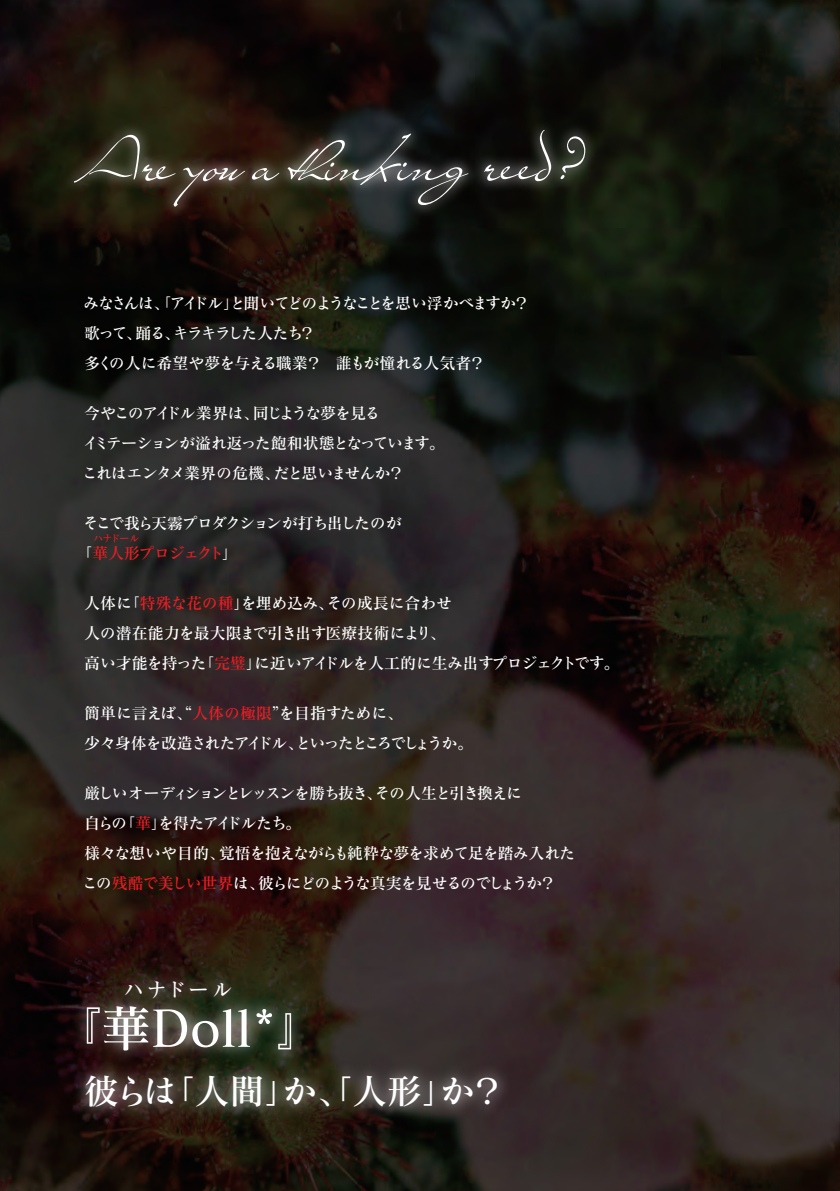
<style>
.page{position:relative;width:840px;height:1191px;background:#fff}
.page>*{position:absolute;margin:0;border:0;box-sizing:border-box;transform-origin:0 0}
.t1{font:50px "Matisse V Pro DB";color:#fff}
.t2{font:35px "Matisse V Pro DB";letter-spacing:-.065em;color:#fff}
.t3{font:20px "Matisse V Pro DB";letter-spacing:.13em;color:#fff}
.t4{font:16px/30px "Matisse V Pro DB";letter-spacing:-.09em;color:#fff}
.t5{font:16px/30px "Matisse V Pro DB";letter-spacing:-.11em;color:#fff}
.t6{font:16px/30px "Matisse V Pro DB";letter-spacing:-.03em;color:#fff}
.t7{font:10px "Matisse V Pro DB";letter-spacing:-.07em;color:#ee1d23}
.s1{color:#ee1d23}
</style>
<div class="page">
<img style="left:0;top:0;width:839px;height:1191px">
<img style="left:12px;top:1001px;width:560px;height:183px">
<img style="left:4px;top:907px;width:370px;height:222px">
<img style="left:1px;top:58px;width:656px;height:221px">
<svg style="left:74px;top:135px;width:171px;height:72px"></svg>
<svg style="left:252px;top:168px;width:27px;height:12px"></svg>
<svg style="left:287px;top:134px;width:181px;height:71px"></svg>
<svg style="left:483px;top:130px;width:68px;height:51px"></svg>
<svg style="left:560px;top:136px;width:25px;height:43px"></svg>
<p class="t5" style="left:83px;top:287px;width:447px">みなさんは、「アイドル」と聞いてどのようなことを思い浮かべますか？歌って、踊る、キラキラした人たち？<br>多くの人に希望や夢を与える職業？　誰もが憧れる人気者？</p>
<p class="t4" style="left:82px;top:397px;width:364px">今やこのアイドル業界は、同じような夢を見る<br>イミテーションが溢れ返った飽和状態となっています。これはエンタメ業界の危機、だと思いませんか？</p>
<p class="t5" style="left:76px;top:507px;width:327px;text-indent:7px">そこで我ら天霧プロダクションが打ち出したのが「<span class="s1">華人形プロジェクト</span>」</p>
<p class="t6" style="left:84px;top:587px;width:536px">人体に「<span class="s1">特殊な花の種</span>」を埋め込み、その成長に合わせ<br>人の潜在能力を最大限まで引き出す医療技術により、<br>高い才能を持った「<span class="s1">完璧</span>」に近いアイドルを人工的に生み出すプロジェクトです。</p>
<p class="t4" style="left:84px;top:697px;width:390px">簡単に言えば、“<span class="s1">人体の極限</span>”を目指すために、<br>少々身体を改造されたアイドル、といったところでしょうか。</p>
<p class="t4" style="left:82px;top:777px;width:494px">厳しいオーディションとレッスンを勝ち抜き、その人生と引き換えに<br>自らの「<span class="s1">華</span>」を得たアイドルたち。<br>様々な想いや目的、覚悟を抱えながらも純粋な夢を求めて足を踏み入れたこの<span class="s1">残酷で美しい世界</span>は、彼らにどのような真実を見せるのでしょうか？</p>
<p class="t7" style="left:93px;top:531px;width:48px">ハナドール</p>
<p class="t3" style="left:123px;top:976px;width:110px">ハナドール</p>
<h1 class="t1" style="left:51px;top:996px;width:277px">『華Doll*』</h1>
<h2 class="t2" style="left:84px;top:1069px;width:422px">彼らは「人間」か、「人形」か？</h2>
</div>
